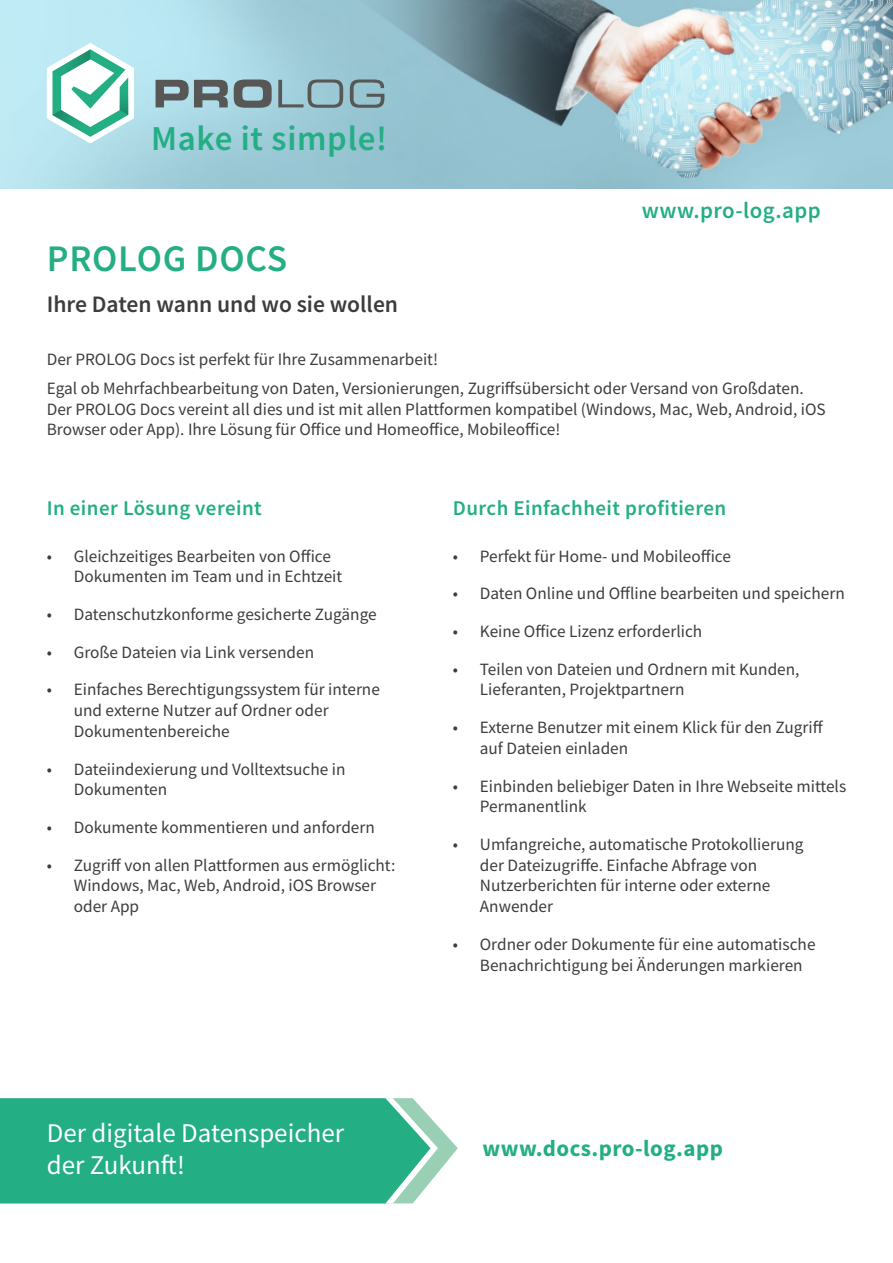
<style>
.page{position:relative;width:893px;height:1263px;background:#fff}
.page>*{position:absolute;margin:0;border:0;box-sizing:border-box;transform-origin:0 0}
.t1{font:600 37.5px "Source Sans Pro";letter-spacing:.02em;color:#23ae84}
.t2{font:600 34.95px "Source Sans Pro";letter-spacing:.02em;color:#23ae84}
.t3{font:27px/32.4px "Source Sans Pro";color:#fff}
.t4{font:600 23.55px "Source Sans Pro";color:#3c3c3b}
.t5{font:700 22.95px "Source Sans Pro";letter-spacing:.02em;color:#23ae84}
.t6{font:600 22.95px "Source Sans Pro";letter-spacing:.02em;color:#23ae84}
.t7{font:600 21px "Source Sans Pro";letter-spacing:.02em;color:#23ae84}
.t8{font:17.25px/20.7px "Source Sans Pro";color:#3c3c3b}
</style>
<div class="page">
<svg style="left:438px;top:1126px;width:20px;height:47px"></svg>
<div style="left:0;top:1098px;width:431px;height:105px;background:#23ae84"></div>
<img style="left:0;top:0;width:893px;height:188px">
<svg style="left:156px;top:80px;width:72px;height:27px;background:#76878a"></svg>
<svg style="left:234px;top:79px;width:38px;height:29px"></svg>
<svg style="left:278px;top:79px;width:65px;height:29px;background:#8aacb5"></svg>
<svg style="left:350px;top:79px;width:34px;height:29px"></svg>
<svg style="left:47px;top:43px;width:87px;height:100px"></svg>
<h2 class="t2" style="left:151px;top:116px;width:238px">Make it simple!</h2>
<h1 class="t1" style="left:47px;top:233px;width:242px">PROLOG DOCS</h1>
<h3 class="t4" style="left:47px;top:288px;width:353px">Ihre Daten wann und wo sie wollen</h3>
<h3 class="t6" style="left:642px;top:195px;width:180px">www.pro-log.app</h3>
<p class="t8" style="left:47px;top:344px;width:758px;line-height:29.2px">Der PROLOG Docs ist perfekt für Ihre Zusammenarbeit!<br>Egal ob Mehrfachbearbeitung von Daten, Versionierungen, Zugriffsübersicht oder Versand von Großdaten.</p>
<p class="t8" style="left:47px;top:399px;width:780px">Der PROLOG Docs vereint all dies und ist mit allen Plattformen kompatibel (Windows, Mac, Web, Android, iOS<br>Browser oder App). Ihre Lösung für Office und Homeoffice, Mobileoffice!</p>
<p class="t7" style="left:47px;top:495px;width:217px">In einer Lösung vereint</p>
<p class="t8" style="left:74px;top:545px;width:270px;text-indent:-27px">• Gleichzeitiges Bearbeiten von Office<br>Dokumenten im Team und in Echtzeit</p>
<p class="t8" style="left:47px;top:604px;width:331px">• Datenschutzkonforme gesicherte Zugänge</p>
<p class="t8" style="left:47px;top:642px;width:269px">• Große Dateien via Link versenden</p>
<p class="t8" style="left:74px;top:679px;width:308px;text-indent:-27px">• Einfaches Berechtigungssystem für interne und externe Nutzer auf Ordner oder<br>Dokumentenbereiche</p>
<p class="t8" style="left:74px;top:758px;width:273px;text-indent:-27px">• Dateiindexierung und Volltextsuche in<br>Dokumenten</p>
<p class="t8" style="left:47px;top:817px;width:330px">• Dokumente kommentieren und anfordern</p>
<p class="t8" style="left:74px;top:854px;width:323px;text-indent:-27px">• Zugriff von allen Plattformen aus ermöglicht:<br>Windows, Mac, Web, Android, iOS Browser oder App</p>
<p class="t7" style="left:453px;top:495px;width:275px">Durch Einfachheit profitieren</p>
<p class="t8" style="left:453px;top:545px;width:280px">• Perfekt für Home- und Mobileoffice</p>
<p class="t8" style="left:453px;top:583px;width:393px">• Daten Online und Offline bearbeiten und speichern</p>
<p class="t8" style="left:453px;top:621px;width:251px">• Keine Office Lizenz erforderlich</p>
<p class="t8" style="left:480px;top:659px;width:321px;text-indent:-27px">• Teilen von Dateien und Ordnern mit Kunden,<br>Lieferanten, Projektpartnern</p>
<p class="t8" style="left:480px;top:717px;width:345px;text-indent:-27px">• Externe Benutzer mit einem Klick für den Zugriff auf Dateien einladen</p>
<p class="t8" style="left:480px;top:775px;width:368px;text-indent:-27px">• Einbinden beliebiger Daten in Ihre Webseite mittels<br>Permanentlink</p>
<p class="t8" style="left:480px;top:834px;width:325px;text-indent:-27px">• Umfangreiche, automatische Protokollierung der Dateizugriffe. Einfache Abfrage von Nutzerberichten für interne oder externe Anwender</p>
<p class="t8" style="left:480px;top:934px;width:337px;text-indent:-27px">• Ordner oder Dokumente für eine automatische<br>Benachrichtigung bei Änderungen markieren</p>
<h3 class="t3" style="left:47px;top:1117px;width:299px">Der digitale Datenspeicher der Zukunft!</h3>
<h3 class="t5" style="left:483px;top:1133px;width:242px">www.docs.pro-log.app</h3>
</div>
